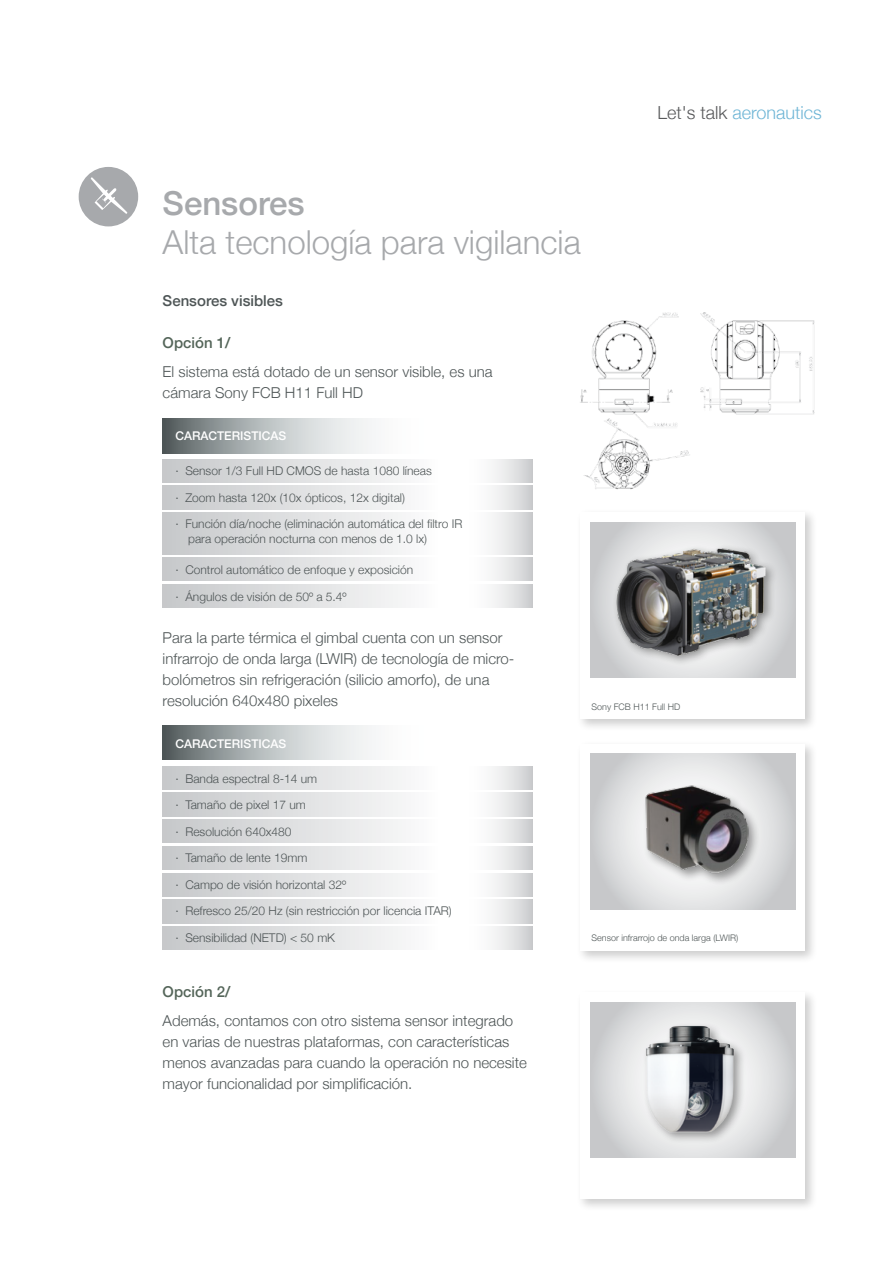
<style>
.page{position:relative;width:893px;height:1263px;background:#fff}
.page>*{position:absolute;margin:0;border:0;box-sizing:border-box;transform-origin:0 0}
.t1{font:300 33px "Helvetica Neue";color:#a7a9ac}
.t2{font:500 33px "Helvetica Neue";color:#a7a9ac}
.t3{font:300 18px "Helvetica Neue";color:#70b6d6}
.t4{font:300 15px/21px "Helvetica Neue";color:#4e5556}
.t5{font:500 15px "Helvetica Neue";color:#4e5556}
.t6{font:500 15px "Helvetica Neue";color:#546559}
.t7{font:300 12px "Helvetica Neue";color:#4e5556}
.t8{font:500 12px "Helvetica Neue";color:#fff}
.t9{font:300 9px "Helvetica Neue";color:#4e5556}
.s1{color:#58595b}
</style>
<div class="page">
<div style="left:462px;top:766px;width:71px;height:23px;background:linear-gradient(to right,#fff,#d2d3d5)"></div>
<div style="left:163px;top:766px;width:274px;height:23px;background:linear-gradient(to right,#c6c8ca,#fbfcfc)"></div>
<div style="left:462px;top:846px;width:71px;height:24px;background:linear-gradient(to right,#fff,#d2d3d5)"></div>
<div style="left:163px;top:846px;width:274px;height:24px;background:linear-gradient(to right,#c6c8ca,#fbfcfc)"></div>
<div style="left:462px;top:900px;width:71px;height:23px;background:linear-gradient(to right,#fff,#d2d3d5)"></div>
<div style="left:163px;top:900px;width:274px;height:23px;background:linear-gradient(to right,#c6c8ca,#fbfcfc)"></div>
<div style="left:462px;top:793px;width:71px;height:23px;background:linear-gradient(to right,#fff,#d2d3d5)"></div>
<div style="left:163px;top:793px;width:274px;height:23px;background:linear-gradient(to right,#c6c8ca,#fbfcfc)"></div>
<div style="left:462px;top:819px;width:71px;height:24px;background:linear-gradient(to right,#fff,#d2d3d5)"></div>
<div style="left:163px;top:819px;width:274px;height:24px;background:linear-gradient(to right,#c6c8ca,#fbfcfc)"></div>
<div style="left:462px;top:873px;width:71px;height:23px;background:linear-gradient(to right,#fff,#d2d3d5)"></div>
<div style="left:163px;top:873px;width:274px;height:23px;background:linear-gradient(to right,#c6c8ca,#fbfcfc)"></div>
<div style="left:462px;top:926px;width:71px;height:24px;background:linear-gradient(to right,#fff,#d2d3d5)"></div>
<div style="left:163px;top:926px;width:274px;height:24px;background:linear-gradient(to right,#c6c8ca,#fbfcfc)"></div>
<svg style="left:163px;top:726px;width:209px;height:34px;background:#b3b8b9"></svg>
<div style="left:462px;top:459px;width:71px;height:24px;background:linear-gradient(to right,#fff,#d2d3d5)"></div>
<div style="left:163px;top:459px;width:274px;height:24px;background:linear-gradient(to right,#c6c8ca,#fbfcfc)"></div>
<div style="left:462px;top:584px;width:71px;height:24px;background:linear-gradient(to right,#fff,#d2d3d5)"></div>
<div style="left:163px;top:584px;width:274px;height:24px;background:linear-gradient(to right,#c6c8ca,#fbfcfc)"></div>
<div style="left:462px;top:486px;width:71px;height:23px;background:linear-gradient(to right,#fff,#d2d3d5)"></div>
<div style="left:163px;top:486px;width:274px;height:23px;background:linear-gradient(to right,#c6c8ca,#fbfcfc)"></div>
<div style="left:462px;top:513px;width:71px;height:41px;background:linear-gradient(to right,#fff,#d2d3d5)"></div>
<div style="left:163px;top:513px;width:274px;height:41px;background:linear-gradient(to right,#c6c8ca,#fbfcfc)"></div>
<div style="left:462px;top:558px;width:71px;height:23px;background:linear-gradient(to right,#fff,#d2d3d5)"></div>
<div style="left:163px;top:558px;width:274px;height:23px;background:linear-gradient(to right,#c6c8ca,#fbfcfc)"></div>
<svg style="left:163px;top:419px;width:209px;height:34px;background:#b3b8b9"></svg>
<div style="left:576px;top:988px;width:242px;height:224px;background:#000;opacity:.2"></div>
<div style="left:580px;top:993px;width:225px;height:206px;background:#fff"></div>
<svg style="left:591px;top:1002px;width:204px;height:156px;background:#d6d7d8"></svg>
<div style="left:576px;top:508px;width:242px;height:223px;background:#000;opacity:.2"></div>
<div style="left:580px;top:512px;width:225px;height:207px;background:#fff"></div>
<svg style="left:591px;top:522px;width:204px;height:156px;background:#d3d4d5"></svg>
<div style="left:612px;top:544px;width:165px;height:123px;background:#000;opacity:.4"></div>
<img style="left:604px;top:545px;width:178px;height:113px">
<div style="left:576px;top:740px;width:242px;height:223px;background:#000;opacity:.2"></div>
<div style="left:580px;top:744px;width:225px;height:207px;background:#fff"></div>
<svg style="left:591px;top:754px;width:204px;height:155px;background:#d9dadb"></svg>
<img style="left:580px;top:312px;width:235px;height:178px">
<div style="left:642px;top:782px;width:118px;height:103px;background:#000;opacity:.4"></div>
<img style="left:645px;top:780px;width:106px;height:99px">
<div style="left:642px;top:1022px;width:104px;height:122px;background:#e9eaea"></div>
<img style="left:636px;top:1012px;width:104px;height:143px">
<div style="left:79px;top:167px;width:59px;height:59px;background:#a7a9ac;border-radius:50%"></div>
<svg style="left:91px;top:177px;width:37px;height:37px"></svg>
<p class="t3" style="left:657px;top:98px;width:166px"><span class="s1">Let s' talk</span> aeronautics</p>
<h1 class="t2" style="left:163px;top:177px;width:143px">Sensores</h1>
<h1 class="t1" style="left:163px;top:216px;width:420px">Alta tecnología para vigilancia</h1>
<p class="t5" style="left:163px;top:288px;width:122px">Sensores visibles</p>
<p class="t6" style="left:163px;top:330px;width:69px">Opción 1/</p>
<p class="t4" style="left:163px;top:360px;width:332px">El sistema está dotado de un sensor visible, es una cámara Sony FCB H11 Full HD</p>
<p class="t8" style="left:175px;top:426px;width:112px">CARACTERISTICAS</p>
<p class="t7" style="left:185px;top:461px;width:248px">Sensor 1/3 Full HD CMOS de hasta 1080 líneas</p>
<p class="t7" style="left:175px;top:461px;width:5px">·</p>
<p class="t7" style="left:185px;top:488px;width:221px">Zoom hasta 120x (10x ópticos, 12x digital(</p>
<p class="t7" style="left:175px;top:488px;width:5px">·</p>
<p class="t7" style="left:175px;top:514px;width:5px">·</p>
<p class="t7" style="left:175px;top:560px;width:5px">·</p>
<p class="t7" style="left:185px;top:514px;width:278px">Función día/noche (eliminación automática del filtro IR</p>
<p class="t7" style="left:188px;top:529px;width:240px">para operación nocturna con menos de 1.0 lx(</p>
<p class="t7" style="left:185px;top:560px;width:229px">Control automático de enfoque y exposición</p>
<p class="t7" style="left:185px;top:587px;width:163px">Ángulos de visión de 50 aº 5.4º</p>
<p class="t7" style="left:175px;top:587px;width:5px">·</p>
<p class="t4" style="left:163px;top:626px;width:341px">Para la parte térmica el gimbal cuenta con un sensor</p>
<p class="t4" style="left:163px;top:668px;width:328px">bolómetros sin refrigeración (silicio amorfo ,) de una</p>
<p class="t4" style="left:163px;top:647px;width:353px">infrarrojo de onda larga (LWIR) de tecnología de micro-</p>
<p class="t4" style="left:163px;top:689px;width:177px">resolución 640x480 pixeles</p>
<p class="t8" style="left:175px;top:734px;width:112px">CARACTERISTICAS</p>
<p class="t7" style="left:185px;top:769px;width:133px">Banda espectral 8-14 um</p>
<p class="t7" style="left:175px;top:769px;width:5px">·</p>
<p class="t7" style="left:185px;top:795px;width:122px">Tamaño de pixel 17 um</p>
<p class="t7" style="left:175px;top:795px;width:5px">·</p>
<p class="t7" style="left:175px;top:822px;width:5px">·</p>
<p class="t7" style="left:185px;top:822px;width:108px">Resolución 640x480</p>
<p class="t7" style="left:185px;top:848px;width:124px">Tamaño de lente 19mm</p>
<p class="t7" style="left:175px;top:848px;width:5px">·</p>
<p class="t7" style="left:175px;top:875px;width:5px">·</p>
<p class="t7" style="left:185px;top:875px;width:162px">Campo de visión horizontal 32º</p>
<p class="t7" style="left:175px;top:901px;width:5px">·</p>
<p class="t7" style="left:185px;top:901px;width:268px">Refresco 25/20 Hz (sin restricción por licencia ITAR(</p>
<p class="t7" style="left:175px;top:928px;width:5px">·</p>
<p class="t7" style="left:185px;top:928px;width:151px">Sensibilidad (NETD) &lt; 50 mK</p>
<p class="t9" style="left:592px;top:699px;width:90px">Sony FCB H11 Full HD</p>
<p class="t9" style="left:592px;top:931px;width:148px">Sensor infrarrojo de onda larga (LWIR(</p>
<p class="t6" style="left:163px;top:979px;width:69px">Opción 2/</p>
<p class="t4" style="left:163px;top:1009px;width:366px">Además, contamos con otro sistema sensor integrado en varias de nuestras plataformas, con características menos avanzadas para cuando la operación no necesite mayor funcionalidad por simplificación.</p>
</div>
